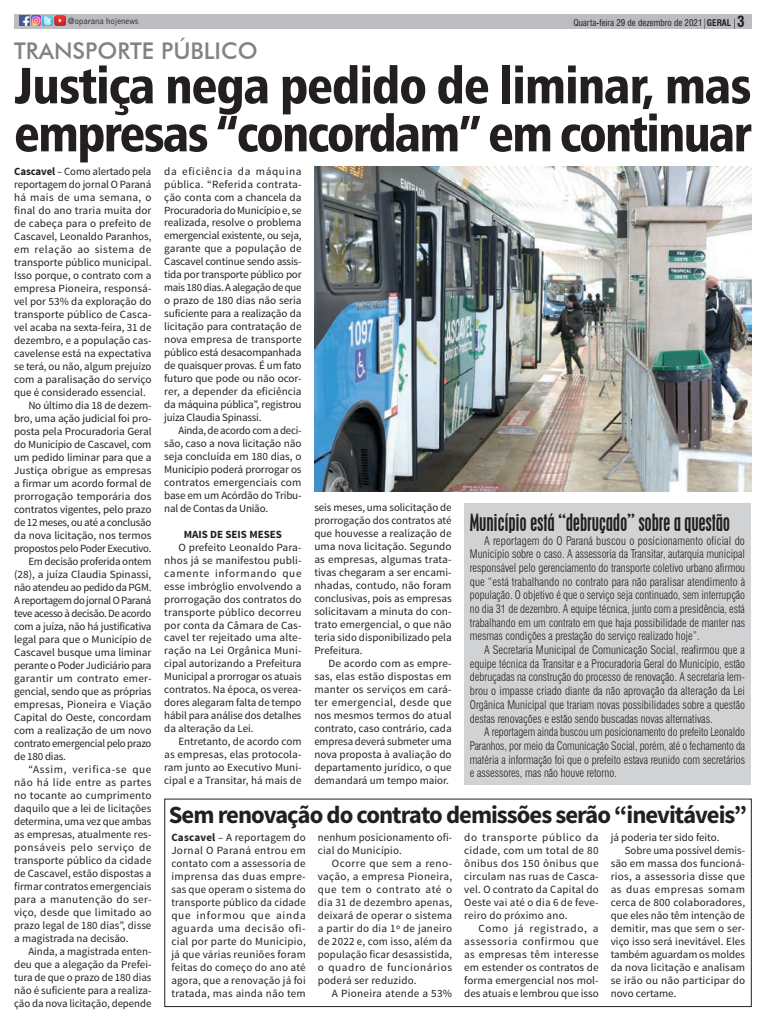
<style>
.page{position:relative;width:766px;height:1021px;background:#fff}
.page>*{position:absolute;margin:0;border:0;box-sizing:border-box;transform-origin:0 0}
.TITULO_ESSE_1{font:51px "Humanist 777 BT Black Condensed B";letter-spacing:-.035em;color:#231f20}
.SECUNDARIO{font:700 24.6px "Source Sans Pro";letter-spacing:-.04em;color:#231f20}
.Chapéu{font:500 23px "Futura BT";color:#808285}
.Box_titulo{font:condensed 21px "Placard";color:#231f20;scale:.95 1}
.Horoscopo{font:700 condensed 15px "Swiss 721 BT";color:#231f20}
.Texto_Principal{font:300 condensed 11.6px/13.7px "Swiss 721 BT";color:#231f20;text-align:justify}
.Texto_Principal-2{font:300 condensed 11.6px/13.7px "Swiss 721 BT";color:#231f20;text-align:justify;scale:.94 1}
.TEXTO_ESSE{font:11px/13px "Source Sans Pro";color:#231f20;text-align:justify}
.TEXTO_ESSE-2{font:11px "Source Sans Pro";letter-spacing:.025em;color:#231f20}
.TEXTO_ESSE-3{font:700 11px "Source Sans Pro";color:#231f20}
.Horoscopo-2{font:condensed 9px "Swiss 721 BT";color:#231f20}
.t1{font:300 9px "Bell Gothic";color:#231f20;scale:.96 1}
.s1{font-weight:700}
</style>
<div class="page">
<div style="left:464px;top:503px;width:286px;height:281px;background:#d1d2d4"></div>
<div style="left:14px;top:14px;width:737px;height:15px;background:#bcbdc0"></div>
<svg style="left:20px;top:16px;width:45px;height:10px"></svg>
<img style="left:314px;top:166px;width:437px;height:325px">
<p class="t1" style="left:68px;top:16px;width:75px">@oparana hojenews</p>
<p class="Horoscopo-2" style="left:573px;top:18px;width:159px">Quarta-feira 29 de dezembro de 2021 <span class="s1">GERAL</span></p>
<p class="Horoscopo" style="left:736px;top:13px;width:9px">3</p>
<p class="Chapéu" style="left:14px;top:37px;width:245px">TRANSPORTE PÚBLICO</p>
<p class="TITULO_ESSE_1" style="left:14px;top:53px;width:739px">Justiça nega pedido de liminar, mas</p>
<p class="TITULO_ESSE_1" style="left:14px;top:101px;width:738px">empresas “concordam” em continuar</p>
<p class="TEXTO_ESSE" style="left:14px;top:165px;width:139px"><span class="s1">Cascavel</span> – Como alertado pela reportagem do jornal O Paraná há mais de uma semana, o final do ano traria muita dor de cabeça para o prefeito de Cascavel, Leonaldo Paranhos, em relação ao sistema de transporte público municipal.<br>Isso porque, o contrato com a empresa Pioneira, responsá&shy;vel por 53% da exploração do transporte público de Casca&shy;vel acaba na sexta-feira, 31 de dezembro, e a população cas&shy;cavelense está na expectativa se terá, ou não, algum prejuízo com a paralisação do serviço que é considerado essencial.</p>
<p class="TEXTO_ESSE" style="left:14px;top:399px;width:139px;text-indent:14px">No último dia 18 de dezem&shy;bro, uma ação judicial foi pro&shy;posta pela Procuradoria Geral do Município de Cascavel, com um pedido liminar para que a Justiça obrigue as empresas a firmar um acordo formal de prorrogação temporária dos contratos vigentes, pelo prazo de 12 meses, ou até a conclusão da nova licitação, nos termos propostos pelo Poder Executivo.</p>
<p class="TEXTO_ESSE" style="left:14px;top:555px;width:139px;text-indent:14px">Em decisão proferida ontem (28), a juíza Claudia Spinassi, não atendeu ao pedido da PGM.<br>A reportagem do jornal O Paraná teve acesso à decisão. De acordo com a juíza, não há justificativa legal para que o Município de Cascavel busque uma liminar perante o Poder Judiciário para garantir um contrato emer&shy;gencial, sendo que as próprias empresas, Pioneira e Viação Capital do Oeste, concordam com a realização de um novo contrato emergencial pelo prazo de 180 dias.</p>
<p class="TEXTO_ESSE" style="left:14px;top:763px;width:139px;text-indent:14px">“Assim, verifica-se que não há lide entre as partes no tocante ao cumprimento daquilo que a lei de licitações determina, uma vez que ambas as empresas, atualmente res&shy;ponsáveis pelo serviço de transporte público da cidade de Cascavel, estão dispostas a firmar contratos emergenciais para a manutenção do ser&shy;viço, desde que limitado ao prazo legal de 180 dias”, disse a magistrada na decisão.</p>
<p class="TEXTO_ESSE" style="left:14px;top:945px;width:139px;text-indent:14px">Ainda, a magistrada enten&shy;deu que a alegação da Prefei&shy;tura de que o prazo de 180 dias não é suficiente para a realiza&shy;ção da nova licitação, depende</p>
<p class="TEXTO_ESSE" style="left:164px;top:165px;width:139px">da eficiência da máquina pública. “Referida contrata&shy;ção conta com a chancela da Procuradoria do Município e, se realizada, resolve o problema emergencial existente, ou seja, garante que a população de Cascavel continue sendo assis&shy;tida por transporte público por mais 180 dias. A alegação de que o prazo de 180 dias não seria suficiente para a realização da licitação para contratação de nova empresa de transporte público está desacompanhada de quaisquer provas. É um fato futuro que pode ou não ocor&shy;rer, a depender da eficiência da máquina pública”, registrou juíza Claudia Spinassi.</p>
<p class="TEXTO_ESSE" style="left:164px;top:424px;width:139px;text-indent:14px">Ainda, de acordo com a deci&shy;são, caso a nova licitação não seja concluída em 180 dias, o Município poderá prorrogar os contratos emergenciais com base em um Acórdão do Tribu&shy;nal de Contas da União.</p>
<p class="TEXTO_ESSE-3" style="left:184px;top:527px;width:99px">MAIS DE SEIS MESES</p>
<p class="TEXTO_ESSE" style="left:164px;top:540px;width:139px;text-indent:14px">O prefeito Leonaldo Para&shy;nhos já se manifestou publi&shy;camente informando que esse imbróglio envolvendo a prorrogação dos contratos do transporte público decorreu por conta da Câmara de Cas&shy;cavel ter rejeitado uma alte&shy;ração na Lei Orgânica Muni&shy;cipal autorizando a Prefeitura Municipal a prorrogar os atuais contratos. Na época, os verea&shy;dores alegaram falta de tempo hábil para análise dos detalhes da alteração da Lei.</p>
<p class="TEXTO_ESSE" style="left:164px;top:735px;width:139px;text-indent:14px">Entretanto, de acordo com as empresas, elas protocola&shy;ram junto ao Executivo Muni&shy;cipal e a Transitar, há mais de</p>
<p class="TEXTO_ESSE" style="left:314px;top:501px;width:139px">seis meses, uma solicitação de prorrogação dos contratos até que houvesse a realização de uma nova licitação. Segundo as empresas, algumas trata&shy;tivas chegaram a ser encami&shy;nhadas, contudo, não foram conclusivas, pois as empresas solicitavam a minuta do con&shy;trato emergencial, o que não teria sido disponibilizado pela Prefeitura.</p>
<p class="TEXTO_ESSE" style="left:314px;top:657px;width:139px;text-indent:14px">De acordo com as empre&shy;sas, elas estão dispostas em manter os serviços em cará&shy;ter emergencial, desde que nos mesmos termos do atual contrato, caso contrário, cada empresa deverá submeter uma nova proposta à avaliação do departamento jurídico, o que demandará um tempo maior.</p>
<p class="Box_titulo" style="left:470px;top:509px;width:275px">Município está “debruçado” sobre a questão</p>
<p class="Texto_Principal" style="left:470px;top:533px;width:277px;text-indent:14px">A reportagem do O Paraná buscou o posicionamento oficial do Município sobre o caso. A assessoria da Transitar, autarquia municipal responsável pelo gerenciamento do transporte coletivo urbano afirmou que “está trabalhando no contrato para não paralisar atendimento à população. O objetivo é que o serviço seja continuado, sem interrupção no dia 31 de dezembro. A equipe técnica, junto com a presidência, está trabalhando em um contrato em que haja possibilidade de manter nas mesmas condições a prestação do serviço realizado hoje”.</p>
<p class="Texto_Principal" style="left:470px;top:643px;width:277px;text-indent:14px">A Secretaria Municipal de Comunicação Social, reafirmou que a equipe técnica da Transitar e a Procuradoria Geral do Município, estão debruçadas na construção do processo de renovação. A secretaria lem&shy;brou o impasse criado diante da não aprovação da alteração da Lei Orgânica Municipal que trariam novas possibilidades sobre a questão destas renovações e estão sendo buscadas novas alternativas.</p>
<p class="Texto_Principal-2" style="left:470px;top:725px;width:294px;text-indent:14px">A reportagem ainda buscou um posicionamento do prefeito Leonaldo Paranhos, por meio da Comunicação Social, porém, até o fechamento da matéria a informação foi que o prefeito estava reunido com secretários e assessores, mas não houve retorno.</p>
<p class="SECUNDARIO" style="left:169px;top:799px;width:579px">Sem renovação do contrato demissões serão “inevitáveis”</p>
<p class="TEXTO_ESSE" style="left:171px;top:831px;width:136px"><span class="s1">Cascavel</span> – A reportagem do Jornal O Paraná entrou em contato com a assessoria de imprensa das duas empre&shy;sas que operam o sistema do transporte público da cidade que informou que ainda aguarda uma decisão ofi&shy;cial por parte do Município, já que várias reuniões foram feitas do começo do ano até agora, que a renovação já foi tratada, mas ainda não tem</p>
<p class="TEXTO_ESSE" style="left:318px;top:831px;width:136px">nenhum posicionamento ofi&shy;cial do Município.</p>
<p class="TEXTO_ESSE" style="left:610px;top:831px;width:110px">já poderia ter sido feito.</p>
<p class="TEXTO_ESSE" style="left:610px;top:844px;width:136px;text-indent:14px">Sobre uma possível demis&shy;são em massa dos funcioná&shy;rios, a assessoria disse que as duas empresas somam cerca de 800 colaboradores, que eles não têm intenção de demitir, mas que sem o ser&shy;viço isso será inevitável. Eles também aguardam os moldes da nova licitação e analisam se irão ou não participar do novo certame.</p>
<p class="TEXTO_ESSE" style="left:464px;top:831px;width:136px">do transporte público da cidade, com um total de 80 ônibus dos 150 ônibus que circulam nas ruas de Casca&shy;vel. O contrato da Capital do Oeste vai até o dia 6 de feve&shy;reiro do próximo ano.</p>
<p class="TEXTO_ESSE" style="left:464px;top:922px;width:136px;text-indent:14px">Como já registrado, a assessoria confirmou que as empresas têm interesse em estender os contratos de forma emergencial nos mol&shy;des atuais e lembrou que isso</p>
<p class="TEXTO_ESSE" style="left:318px;top:857px;width:136px;text-indent:14px">Ocorre que sem a reno&shy;vação, a empresa Pioneira, que tem o contrato até o dia 31 de dezembro apenas, deixará de operar o sistema a partir do dia 1º de janeiro de 2022 e, com isso, além da população ficar desassistida, o quadro de funcionários poderá ser reduzido.</p>
<p class="TEXTO_ESSE-2" style="left:332px;top:986px;width:122px">A Pioneira atende a 53%</p>
</div>
